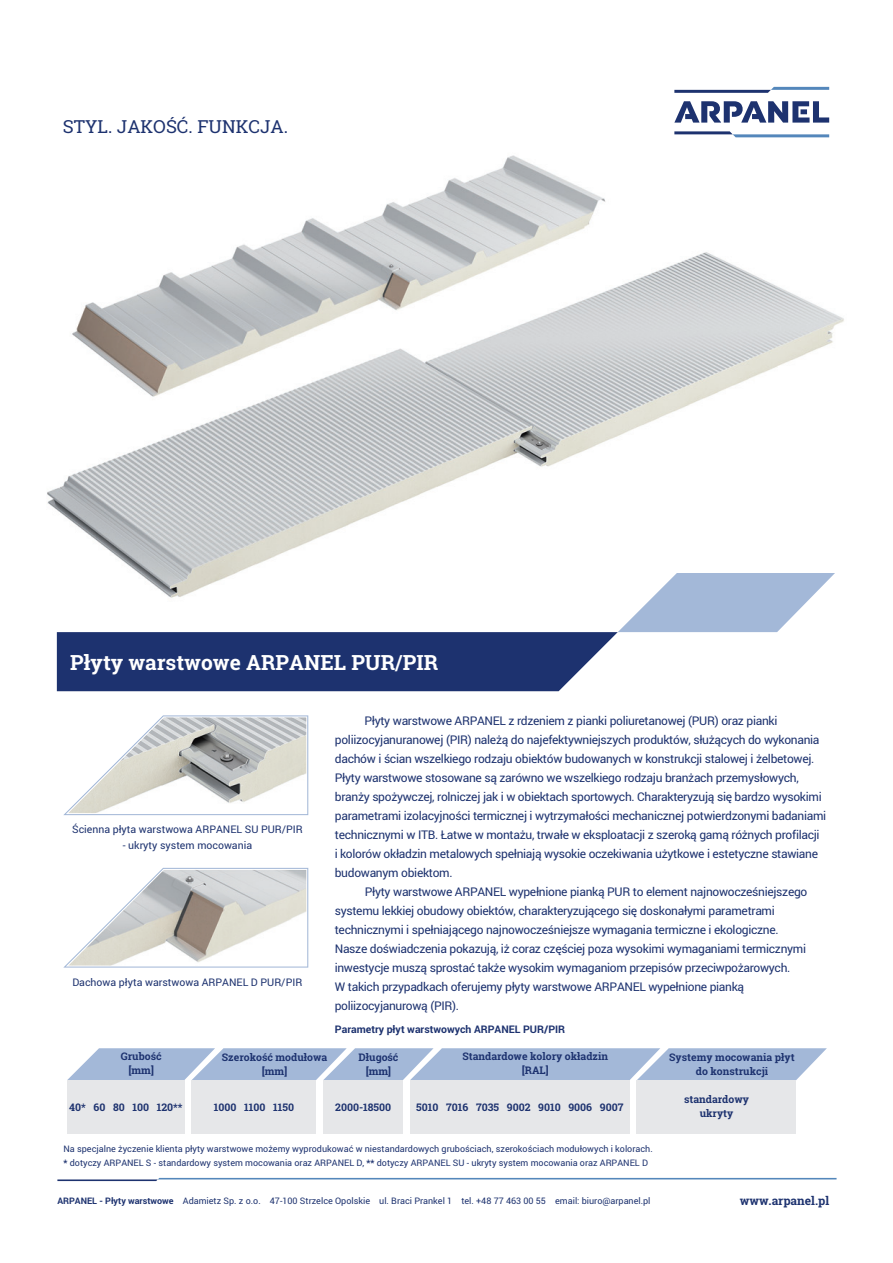
<style>
.page{position:relative;width:893px;height:1263px;background:#fff}
.page>*{position:absolute;margin:0;border:0;box-sizing:border-box;transform-origin:0 0}
.t1{font:700 21px "Roboto Slab";color:#fff}
.t2{font:18px "Roboto Slab";color:#1d326f}
.t3{font:12px "Roboto";letter-spacing:-.025em;color:#1d326f}
.t4{font:700 12px "Roboto Slab";color:#1d326f}
.t5{font:700 10.5px/13.8px "Roboto Slab";color:#1d326f;text-align:center}
.t6{font:10.5px "Roboto";color:#1d326f}
.t7{font:700 10.5px "Roboto";color:#1d326f}
.t8{font:9px/13.5px "Roboto";color:#1d326f}
.s1{font-weight:700}
</style>
<div class="page">
<svg style="left:674px;top:101px;width:155px;height:22px"></svg>
<svg style="left:674px;top:131px;width:155px;height:6px"></svg>
<svg style="left:674px;top:87px;width:155px;height:6px"></svg>
<img style="left:47px;top:155px;width:797px;height:537px">
<svg style="left:57px;top:573px;width:778px;height:118px"></svg>
<svg style="left:57px;top:1178px;width:779px;height:3px"></svg>
<svg style="left:63px;top:715px;width:245px;height:100px"></svg>
<svg style="left:64px;top:868px;width:244px;height:99px"></svg>
<div style="left:67px;top:1080px;width:117px;height:54px;background:#e6e7e9"></div>
<div style="left:191px;top:1080px;width:125px;height:54px;background:#e6e7e9"></div>
<div style="left:323px;top:1080px;width:80px;height:54px;background:#e6e7e9"></div>
<div style="left:637px;top:1080px;width:159px;height:54px;background:#e6e7e9"></div>
<svg style="left:67px;top:1048px;width:760px;height:32px"></svg>
<div style="left:410px;top:1080px;width:220px;height:54px;background:#e6e7e9"></div>
<h2 class="t2" style="left:63px;top:114px;width:227px">STYL. JAKOŚĆ. FUNKCJA.</h2>
<h1 class="t1" style="left:70px;top:648px;width:369px">Płyty warstwowe ARPANEL PUR/PIR</h1>
<p class="t6" style="left:72px;top:822px;width:232px">Ścienna płyta warstwowa ARPANEL SU PUR/PIR</p>
<p class="t6" style="left:123px;top:838px;width:131px">- ukryty system mocowania</p>
<p class="t6" style="left:72px;top:975px;width:231px">Dachowa płyta warstwowa ARPANEL D PUR/PIR</p>
<p class="t3" style="left:364px;top:712px;width:415px">Płyty warstwowe ARPANEL z rdzeniem z pianki poliuretanowej (PUR) oraz pianki</p>
<p class="t3" style="left:335px;top:731px;width:486px">poliizocyjanuranowej (PIR) należą do najefektywniejszych produktów, służących do wykonania</p>
<p class="t3" style="left:335px;top:750px;width:481px">dachów i ścian wszelkiego rodzaju obiektów budowanych w konstrukcji stalowej i żelbetowej.</p>
<p class="t3" style="left:335px;top:769px;width:465px">Płyty warstwowe stosowane są zarówno we wszelkiego rodzaju branżach przemysłowych,</p>
<p class="t3" style="left:335px;top:788px;width:488px">branży spożywczej, rolniczej jak i w obiektach sportowych. Charakteryzują się bardzo wysokimi</p>
<p class="t3" style="left:335px;top:807px;width:493px">parametrami izolacyjności termicznej i wytrzymałości mechanicznej potwierdzonymi badaniami</p>
<p class="t3" style="left:335px;top:826px;width:486px">technicznymi w ITB. Łatwe w montażu, trwałe w eksploatacji z szeroką gamą różnych profilacji</p>
<p class="t3" style="left:335px;top:845px;width:485px">i kolorów okładzin metalowych spełniają wysokie oczekiwania użytkowe i estetyczne stawiane</p>
<p class="t3" style="left:335px;top:864px;width:119px">budowanym obiektom.</p>
<p class="t3" style="left:365px;top:883px;width:444px">Płyty warstwowe ARPANEL wypełnione pianką PUR to element najnowocześniejszego</p>
<p class="t3" style="left:335px;top:902px;width:442px">systemu lekkiej obudowy obiektów, charakteryzującego się doskonałymi parametrami</p>
<p class="t3" style="left:335px;top:921px;width:445px">technicznymi i spełniającego najnowocześniejsze wymagania termiczne i ekologiczne.</p>
<p class="t3" style="left:335px;top:940px;width:473px">Nasze doświadczenia pokazują, iż coraz częściej poza wysokimi wymaganiami termicznymi</p>
<p class="t3" style="left:335px;top:959px;width:457px">inwestycje muszą sprostać także wysokim wymaganiom przepisów przeciwpożarowych.</p>
<p class="t3" style="left:335px;top:978px;width:411px">W takich przypadkach oferujemy płyty warstwowe ARPANEL wypełnione pianką</p>
<p class="t3" style="left:335px;top:997px;width:126px">poliizocyjanurową (PIR).</p>
<p class="t7" style="left:335px;top:1022px;width:232px">Parametry płyt warstwowych ARPANEL PUR/PIR</p>
<p class="t5" style="left:121px;top:1049px;width:42px">Grubość [mm]</p>
<p class="t5" style="left:69px;top:1100px;width:115px">40* 60 80 100 120**</p>
<p class="t5" style="left:222px;top:1050px;width:107px">Szerokość modułowa [mm]</p>
<p class="t5" style="left:214px;top:1100px;width:82px">1000 1100 1150</p>
<p class="t5" style="left:359px;top:1050px;width:41px">Długość [mm]</p>
<p class="t5" style="left:335px;top:1100px;width:57px">2000-18500</p>
<p class="t5" style="left:462px;top:1049px;width:147px">Standardowe kolory okładzin [RAL]</p>
<p class="t5" style="left:416px;top:1100px;width:209px">5010 7016 7035 9002 9010 9006 9007</p>
<p class="t8" style="left:64px;top:1142px;width:591px">Na specjalne życzenie klienta płyty warstwowe możemy wyprodukować w niestandardowych grubościach, szerokościach modułowych i kolorach. <span class="s1">*</span> dotyczy ARPANEL S - standardowy system mocowania oraz ARPANEL D, <span class="s1">**</span> dotyczy ARPANEL SU - ukryty system mocowania oraz ARPANEL D</p>
<p class="t8" style="left:57px;top:1194px;width:595px"><span class="s1">ARPANEL - Płyty warstwowe</span> Adamietz Sp. z o.o. 47-100 Strzelce Opolskie ul. Braci Prankel 1 tel. +48 77 463 00 55 email: biuro@arpanel.pl</p>
<p class="t5" style="left:669px;top:1050px;width:127px">Systemy mocowania płyt do konstrukcji</p>
<p class="t5" style="left:684px;top:1092px;width:66px">standardowy ukryty</p>
<p class="t4" style="left:740px;top:1192px;width:91px">www.arpanel.pl</p>
</div>
